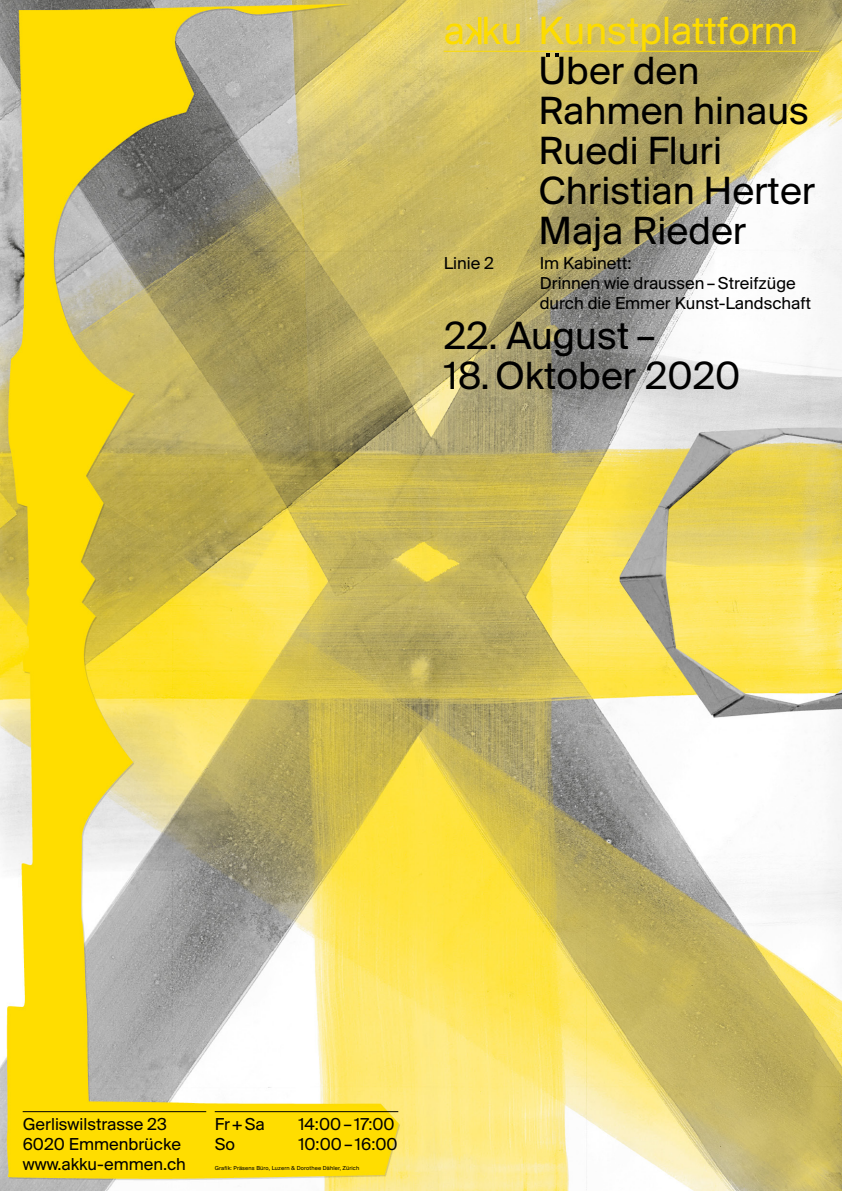
<style>
.page{position:relative;width:842px;height:1191px;background:#fff}
.page>*{position:absolute;margin:0;border:0;box-sizing:border-box;transform-origin:0 0}
.t1{font:41px/40px "Suisse BP Intl";color:#000}
.t2{font:41px "Suisse BP Intl";color:#fddc00}
.t3{font:18px/20px "Suisse BP Intl";color:#000}
.t4{font:6px "Suisse BP Intl";letter-spacing:.02em;color:#000}
</style>
<div class="page">
<img style="left:0;top:0;width:842px;height:1191px">
<hr style="left:23px;top:1111px;width:183px;height:1px;background:#000">
<hr style="left:215px;top:1111px;width:183px;height:1px;background:#000">
<hr style="left:444px;top:51px;width:375px;height:1px;background:#fddc00">
<svg style="left:465px;top:17px;width:16px;height:27px"></svg>
<svg style="left:546px;top:53px;width:12px;height:4px"></svg>
<h1 class="t2" style="left:444px;top:6px;width:356px">a ku Kunstplattform</h1>
<h1 class="t1" style="left:538px;top:50px;width:278px">Uber den<br>Rahmen hinaus<br>Ruedi Fluri<br>Christian Herter<br>Maja Rieder</h1>
<p class="t3" style="left:444px;top:253px;width:52px">Linie 2</p>
<p class="t3" style="left:540px;top:253px;width:273px">Im Kabinett:<br>Drinnen wie draussen – Streifzüge durch die Emmer Kunst-Landschaft</p>
<h1 class="t1" style="left:444px;top:315px;width:213px">22. August –</h1>
<h1 class="t1" style="left:444px;top:355px;width:298px">18. Oktober 2020</h1>
<p class="t3" style="left:23px;top:1113px;width:165px">Gerliswilstrasse 23<br>6020 Emmenbrücke www.akku-emmen.ch</p>
<p class="t3" style="left:215px;top:1113px;width:52px">Fr+Sa</p>
<p class="t3" style="left:298px;top:1113px;width:98px">14:00– 17:00</p>
<p class="t3" style="left:215px;top:1133px;width:22px">So</p>
<p class="t3" style="left:298px;top:1133px;width:101px">10:00– 16:00</p>
<p class="t4" style="left:215px;top:1164px;width:146px">Grafik: Präsens Büro, Luzern &amp; Dorothee Dähler, Zürich</p>
</div>
